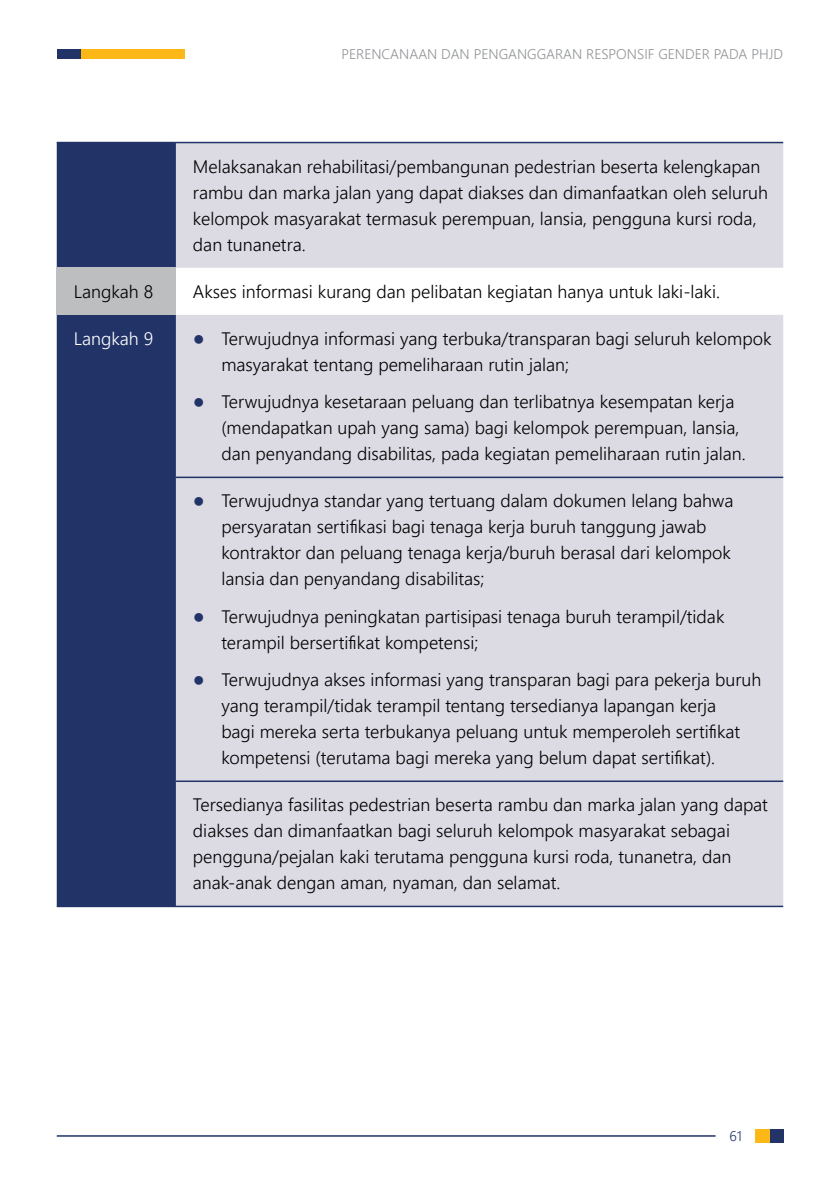
<style>
.page{position:relative;width:840px;height:1191px;background:#fff}
.page>*{position:absolute;margin:0;border:0;box-sizing:border-box;transform-origin:0 0}
.t1{font:300 18px/26px "Segoe UI";color:#000}
.t2{font:300 18px "Segoe UI";color:#fff}
.t3{font:300 14px "Segoe UI";color:#939598}
.t4{font:300 14px "Segoe UI";color:#223367}
.s1{font-size:20px;color:#223367}
</style>
<div class="page">
<div style="left:57px;top:49px;width:24px;height:10px;background:#223367"></div>
<div style="left:81px;top:49px;width:103px;height:10px;background:#fdb717"></div>
<div style="left:768px;top:1129px;width:14px;height:13px;background:#223367"></div>
<div style="left:754px;top:1129px;width:14px;height:13px;background:#fdb717"></div>
<hr style="left:57px;top:1135px;width:658px;height:1px;background:#223367">
<div style="left:57px;top:143px;width:119px;height:762px;background:#223367"></div>
<div style="left:176px;top:143px;width:606px;height:762px;background:#dcdae3"></div>
<div style="left:57px;top:268px;width:119px;height:47px;background:#bcbec0"></div>
<hr style="left:57px;top:905px;width:119px;height:2px;background:#223367">
<hr style="left:176px;top:476px;width:606px;height:2px;background:#223367">
<hr style="left:176px;top:780px;width:606px;height:2px;background:#223367">
<hr style="left:176px;top:142px;width:606px;height:1px;background:#223367">
<hr style="left:57px;top:142px;width:119px;height:1px;background:#223367">
<hr style="left:176px;top:905px;width:606px;height:2px;background:#223367">
<p class="t3" style="left:341px;top:41px;width:443px">PERENCANAAN DAN PENGANGGARAN RESPONSIF GENDER PADA PHJD</p>
<p class="t1" style="left:193px;top:151px;width:576px">Melaksanakan rehabilitasi/pembangunan pedestrian beserta kelengkapan rambu dan marka jalan yang dapat diakses dan dimanfaatkan oleh seluruh kelompok masyarakat termasuk perempuan, lansia, pengguna kursi roda, dan tunanetra.</p>
<p class="t1" style="left:74px;top:277px;width:81px">Langkah 8</p>
<p class="t1" style="left:193px;top:277px;width:528px">Akses informasi kurang dan pelibatan kegiatan hanya untuk laki-laki.</p>
<p class="t2" style="left:74px;top:321px;width:81px">Langkah 9</p>
<p class="t1" style="left:221px;top:324px;width:551px;text-indent:-28px"><span class="s1">●</span> Terwujudnya informasi yang terbuka/transparan bagi seluruh kelompok masyarakat tentang pemeliharaan rutin jalan;</p>
<p class="t1" style="left:221px;top:387px;width:525px;text-indent:-28px"><span class="s1">●</span> Terwujudnya kesetaraan peluang dan terlibatnya kesempatan kerja (mendapatkan upah yang sama) bagi kelompok perempuan, lansia, dan penyandang disabilitas, pada kegiatan pemeliharaan rutin jalan.</p>
<p class="t1" style="left:221px;top:486px;width:513px;text-indent:-28px"><span class="s1">●</span> Terwujudnya standar yang tertuang dalam dokumen lelang bahwa persyaratan sertifikasi bagi tenaga kerja buruh tanggung jawab kontraktor dan peluang tenaga kerja/buruh berasal dari kelompok lansia dan penyandang disabilitas;</p>
<p class="t1" style="left:221px;top:601px;width:504px;text-indent:-28px"><span class="s1">●</span> Terwujudnya peningkatan partisipasi tenaga buruh terampil/tidak terampil bersertifikat kompetensi;</p>
<p class="t1" style="left:221px;top:665px;width:541px;text-indent:-28px"><span class="s1">●</span> Terwujudnya akses informasi yang transparan bagi para pekerja buruh yang terampil/tidak terampil tentang tersedianya lapangan kerja<br>bagi mereka serta terbukanya peluang untuk memperoleh sertifikat kompetensi (terutama bagi mereka yang belum dapat sertifikat).</p>
<p class="t1" style="left:193px;top:790px;width:576px">Tersedianya fasilitas pedestrian beserta rambu dan marka jalan yang dapat diakses dan dimanfaatkan bagi seluruh kelompok masyarakat sebagai pengguna/pejalan kaki terutama pengguna kursi roda, tunanetra, dan anak-anak dengan aman, nyaman, dan selamat.</p>
<p class="t4" style="left:729px;top:1122px;width:14px">61</p>
</div>
